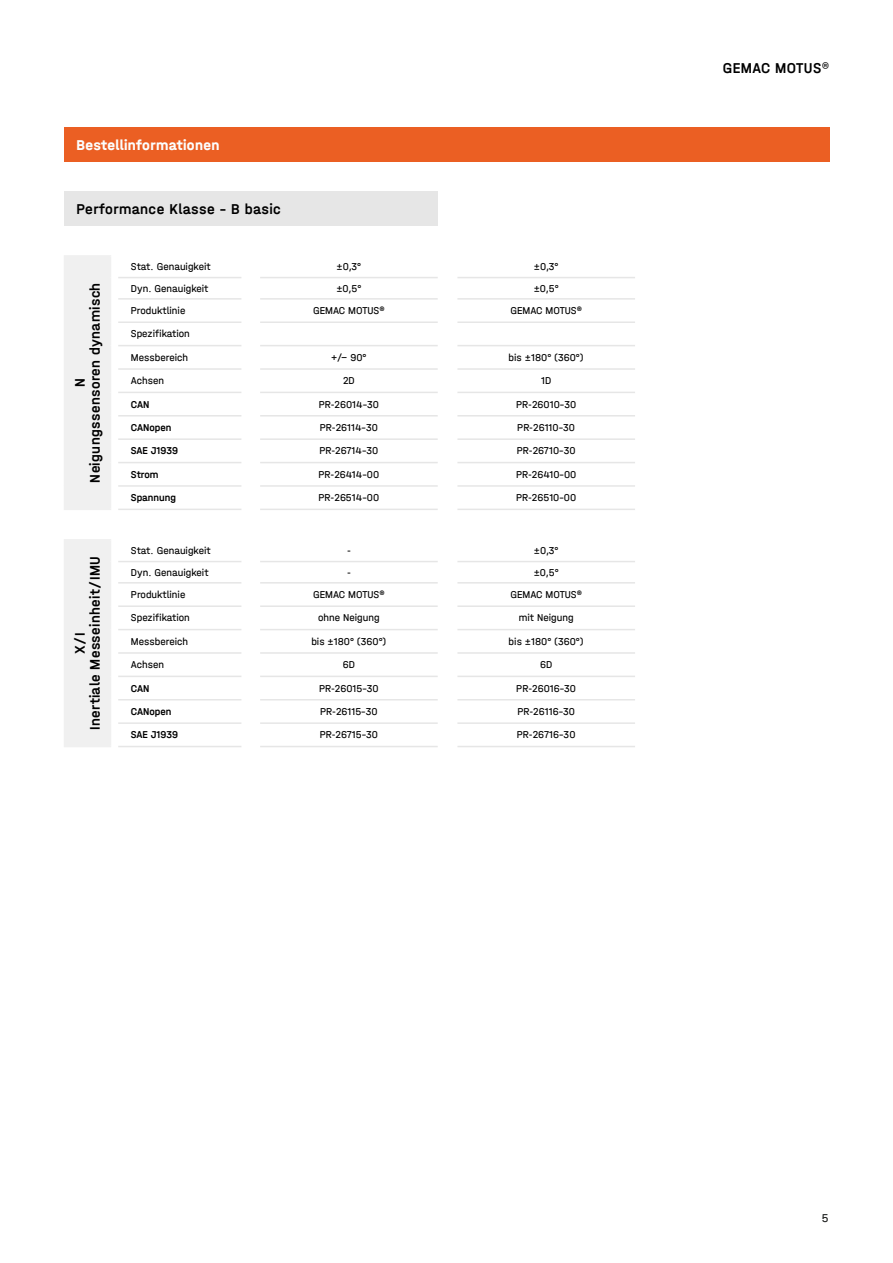
<style>
.page{position:relative;width:893px;height:1263px;background:#fff}
.page>*{position:absolute;margin:0;border:0;box-sizing:border-box;transform-origin:0 0}
.t1{font:500 15px "Halvar Mittelschrift";letter-spacing:.025em;color:#000}
.t2{font:700 15px "Halvar Mittelschrift";letter-spacing:.025em;color:#fcfefe}
.t3{font:500 14.7px/15px "Halvar Mittelschrift";letter-spacing:.025em;color:#000;text-align:center}
.t4{font:12px "Halvar Mittelschrift";color:#1b1d1c}
.t5{font:10.5px "Halvar Mittelschrift";color:#000001}
.t6{font:500 10.5px "Halvar Mittelschrift";color:#000001}
.s1{font-weight:300}
</style>
<div class="page">
<div style="left:64px;top:128px;width:765px;height:34px;background:#eb5f23"></div>
<div style="left:64px;top:191px;width:373px;height:34px;background:#e6e6e6"></div>
<div style="left:65px;top:256px;width:45px;height:253px;background:#f0f0f0"></div>
<hr style="left:118px;top:277px;width:123px;height:1px;background:#e6e6e6">
<hr style="left:118px;top:298px;width:123px;height:2px;background:#e6e6e6">
<hr style="left:118px;top:321px;width:123px;height:2px;background:#e6e6e6">
<hr style="left:260px;top:277px;width:178px;height:1px;background:#e6e6e6">
<hr style="left:457px;top:277px;width:178px;height:1px;background:#e6e6e6">
<hr style="left:260px;top:298px;width:178px;height:2px;background:#e6e6e6">
<hr style="left:457px;top:298px;width:178px;height:2px;background:#e6e6e6">
<hr style="left:260px;top:321px;width:178px;height:2px;background:#e6e6e6">
<hr style="left:457px;top:321px;width:178px;height:2px;background:#e6e6e6">
<hr style="left:118px;top:345px;width:123px;height:1px;background:#e6e6e6">
<hr style="left:118px;top:368px;width:123px;height:2px;background:#e6e6e6">
<hr style="left:118px;top:392px;width:123px;height:1px;background:#e6e6e6">
<hr style="left:118px;top:415px;width:123px;height:1px;background:#e6e6e6">
<hr style="left:118px;top:438px;width:123px;height:2px;background:#e6e6e6">
<hr style="left:118px;top:462px;width:123px;height:1px;background:#e6e6e6">
<hr style="left:118px;top:485px;width:123px;height:2px;background:#e6e6e6">
<hr style="left:118px;top:509px;width:123px;height:1px;background:#e6e6e6">
<hr style="left:260px;top:345px;width:178px;height:1px;background:#e6e6e6">
<hr style="left:457px;top:345px;width:178px;height:1px;background:#e6e6e6">
<hr style="left:260px;top:368px;width:178px;height:2px;background:#e6e6e6">
<hr style="left:457px;top:368px;width:178px;height:2px;background:#e6e6e6">
<hr style="left:260px;top:392px;width:178px;height:1px;background:#e6e6e6">
<hr style="left:457px;top:392px;width:178px;height:1px;background:#e6e6e6">
<hr style="left:260px;top:415px;width:178px;height:1px;background:#e6e6e6">
<hr style="left:457px;top:415px;width:178px;height:1px;background:#e6e6e6">
<hr style="left:260px;top:438px;width:178px;height:2px;background:#e6e6e6">
<hr style="left:457px;top:438px;width:178px;height:2px;background:#e6e6e6">
<hr style="left:260px;top:462px;width:178px;height:1px;background:#e6e6e6">
<hr style="left:457px;top:462px;width:178px;height:1px;background:#e6e6e6">
<hr style="left:260px;top:485px;width:178px;height:2px;background:#e6e6e6">
<hr style="left:457px;top:485px;width:178px;height:2px;background:#e6e6e6">
<hr style="left:260px;top:509px;width:178px;height:1px;background:#e6e6e6">
<hr style="left:457px;top:509px;width:178px;height:1px;background:#e6e6e6">
<hr style="left:64px;top:255px;width:47px;height:2px;background:#f0f0f0">
<svg style="left:64px;top:257px;width:1px;height:252px"></svg>
<svg style="left:110px;top:257px;width:1px;height:252px"></svg>
<hr style="left:64px;top:509px;width:47px;height:1px;background:#f0f0f0">
<div style="left:65px;top:540px;width:45px;height:206px;background:#f0f0f0"></div>
<hr style="left:118px;top:561px;width:123px;height:1px;background:#e6e6e6">
<hr style="left:118px;top:582px;width:123px;height:1px;background:#e6e6e6">
<hr style="left:118px;top:605px;width:123px;height:2px;background:#e6e6e6">
<hr style="left:260px;top:561px;width:178px;height:1px;background:#e6e6e6">
<hr style="left:457px;top:561px;width:178px;height:1px;background:#e6e6e6">
<hr style="left:260px;top:582px;width:178px;height:1px;background:#e6e6e6">
<hr style="left:457px;top:582px;width:178px;height:1px;background:#e6e6e6">
<hr style="left:260px;top:605px;width:178px;height:2px;background:#e6e6e6">
<hr style="left:457px;top:605px;width:178px;height:2px;background:#e6e6e6">
<hr style="left:118px;top:629px;width:123px;height:1px;background:#e6e6e6">
<hr style="left:118px;top:652px;width:123px;height:2px;background:#e6e6e6">
<hr style="left:118px;top:676px;width:123px;height:1px;background:#e6e6e6">
<hr style="left:118px;top:699px;width:123px;height:1px;background:#e6e6e6">
<hr style="left:118px;top:722px;width:123px;height:2px;background:#e6e6e6">
<hr style="left:118px;top:746px;width:123px;height:1px;background:#e6e6e6">
<hr style="left:260px;top:629px;width:178px;height:1px;background:#e6e6e6">
<hr style="left:457px;top:629px;width:178px;height:1px;background:#e6e6e6">
<hr style="left:260px;top:652px;width:178px;height:2px;background:#e6e6e6">
<hr style="left:457px;top:652px;width:178px;height:2px;background:#e6e6e6">
<hr style="left:260px;top:676px;width:178px;height:1px;background:#e6e6e6">
<hr style="left:457px;top:676px;width:178px;height:1px;background:#e6e6e6">
<hr style="left:260px;top:699px;width:178px;height:1px;background:#e6e6e6">
<hr style="left:457px;top:699px;width:178px;height:1px;background:#e6e6e6">
<hr style="left:260px;top:722px;width:178px;height:2px;background:#e6e6e6">
<hr style="left:457px;top:722px;width:178px;height:2px;background:#e6e6e6">
<hr style="left:260px;top:746px;width:178px;height:1px;background:#e6e6e6">
<hr style="left:457px;top:746px;width:178px;height:1px;background:#e6e6e6">
<hr style="left:64px;top:539px;width:47px;height:2px;background:#f0f0f0">
<svg style="left:64px;top:541px;width:1px;height:205px"></svg>
<svg style="left:110px;top:541px;width:1px;height:205px"></svg>
<hr style="left:64px;top:746px;width:47px;height:1px;background:#f0f0f0">
<h1 class="t2" style="left:77px;top:136px;width:145px">Bestellinformationen</h1>
<h1 class="t1" style="left:77px;top:200px;width:206px">Performance Klasse - B basic</h1>
<h2 class="t3" style="left:72px;top:482px;width:201px;rotate:-90deg">N<br>Neigungssensoren dynamisch</h2>
<h2 class="t3" style="left:72px;top:730px;width:175px;rotate:-90deg">X/I<br>Inertiale Messeinheit/IMU</h2>
<p class="t5" style="left:131px;top:260px;width:81px">Stat. Genauigkeit</p>
<p class="t5" style="left:337px;top:260px;width:26px">±0,3°</p>
<p class="t5" style="left:534px;top:260px;width:26px">±0,3°</p>
<p class="t5" style="left:131px;top:282px;width:79px">Dyn. Genauigkeit</p>
<p class="t5" style="left:336px;top:282px;width:27px">±0,5°</p>
<p class="t5" style="left:534px;top:282px;width:27px">±0,5°</p>
<p class="t5" style="left:131px;top:304px;width:56px">Produktlinie</p>
<p class="t5" style="left:313px;top:304px;width:73px">GEMAC MOTUS®</p>
<p class="t5" style="left:510px;top:304px;width:73px">GEMAC MOTUS®</p>
<p class="t5" style="left:131px;top:328px;width:60px">Spezifikation</p>
<p class="t5" style="left:131px;top:351px;width:59px">Messbereich</p>
<p class="t5" style="left:331px;top:351px;width:37px">+/- 90°</p>
<p class="t5" style="left:509px;top:351px;width:77px">bis ±180° (360°)</p>
<p class="t5" style="left:131px;top:374px;width:35px">Achsen</p>
<p class="t5" style="left:343px;top:374px;width:13px">2D</p>
<p class="t5" style="left:541px;top:374px;width:12px">1D</p>
<p class="t6" style="left:131px;top:398px;width:20px">CAN</p>
<p class="t5" style="left:319px;top:398px;width:62px">PR-26014-30</p>
<p class="t5" style="left:516px;top:398px;width:62px">PR-26010-30</p>
<p class="t6" style="left:131px;top:421px;width:42px">CANopen</p>
<p class="t5" style="left:320px;top:421px;width:60px">PR-26114-30</p>
<p class="t5" style="left:517px;top:421px;width:59px">PR-26110-30</p>
<p class="t6" style="left:131px;top:444px;width:49px">SAE J1939</p>
<p class="t5" style="left:319px;top:445px;width:61px">PR-26714-30</p>
<p class="t5" style="left:517px;top:445px;width:60px">PR-26710-30</p>
<p class="t6" style="left:131px;top:468px;width:29px">Strom</p>
<p class="t5" style="left:319px;top:468px;width:62px">PR-26414-00</p>
<p class="t5" style="left:516px;top:468px;width:62px">PR-26410-00</p>
<p class="t6" style="left:131px;top:491px;width:47px">Spannung</p>
<p class="t5" style="left:319px;top:491px;width:62px">PR-26514-00</p>
<p class="t5" style="left:516px;top:491px;width:62px">PR-26510-00</p>
<p class="t5" style="left:131px;top:544px;width:81px">Stat. Genauigkeit</p>
<p class="t5" style="left:347px;top:544px;width:5px">-</p>
<p class="t5" style="left:534px;top:544px;width:26px">±0,3°</p>
<p class="t5" style="left:131px;top:566px;width:79px">Dyn. Genauigkeit</p>
<p class="t5" style="left:347px;top:566px;width:5px">-</p>
<p class="t5" style="left:534px;top:566px;width:27px">±0,5°</p>
<p class="t5" style="left:131px;top:588px;width:56px">Produktlinie</p>
<p class="t5" style="left:313px;top:588px;width:73px">GEMAC MOTUS®</p>
<p class="t5" style="left:510px;top:588px;width:73px">GEMAC MOTUS®</p>
<p class="t5" style="left:131px;top:612px;width:60px">Spezifikation</p>
<p class="t5" style="left:318px;top:612px;width:63px">ohne Neigung</p>
<p class="t5" style="left:519px;top:612px;width:56px">mit Neigung</p>
<p class="t5" style="left:131px;top:635px;width:59px">Messbereich</p>
<p class="t5" style="left:311px;top:635px;width:77px">bis ±180° (360°)</p>
<p class="t5" style="left:509px;top:635px;width:77px">bis ±180° (360°)</p>
<p class="t5" style="left:131px;top:658px;width:35px">Achsen</p>
<p class="t5" style="left:343px;top:658px;width:14px">6D</p>
<p class="t5" style="left:540px;top:658px;width:14px">6D</p>
<p class="t6" style="left:131px;top:682px;width:20px">CAN</p>
<p class="t5" style="left:319px;top:682px;width:61px">PR-26015-30</p>
<p class="t5" style="left:516px;top:682px;width:61px">PR-26016-30</p>
<p class="t6" style="left:131px;top:705px;width:42px">CANopen</p>
<p class="t5" style="left:320px;top:705px;width:59px">PR-26115-30</p>
<p class="t5" style="left:517px;top:705px;width:59px">PR-26116-30</p>
<p class="t6" style="left:131px;top:728px;width:49px">SAE J1939</p>
<p class="t5" style="left:320px;top:728px;width:60px">PR-26715-30</p>
<p class="t5" style="left:517px;top:728px;width:60px">PR-26716-30</p>
<h1 class="t1" style="left:723px;top:59px;width:108px">GEMAC MOTUS<span class="s1">®</span></h1>
<p class="t4" style="left:822px;top:1211px;width:8px">5</p>
</div>
